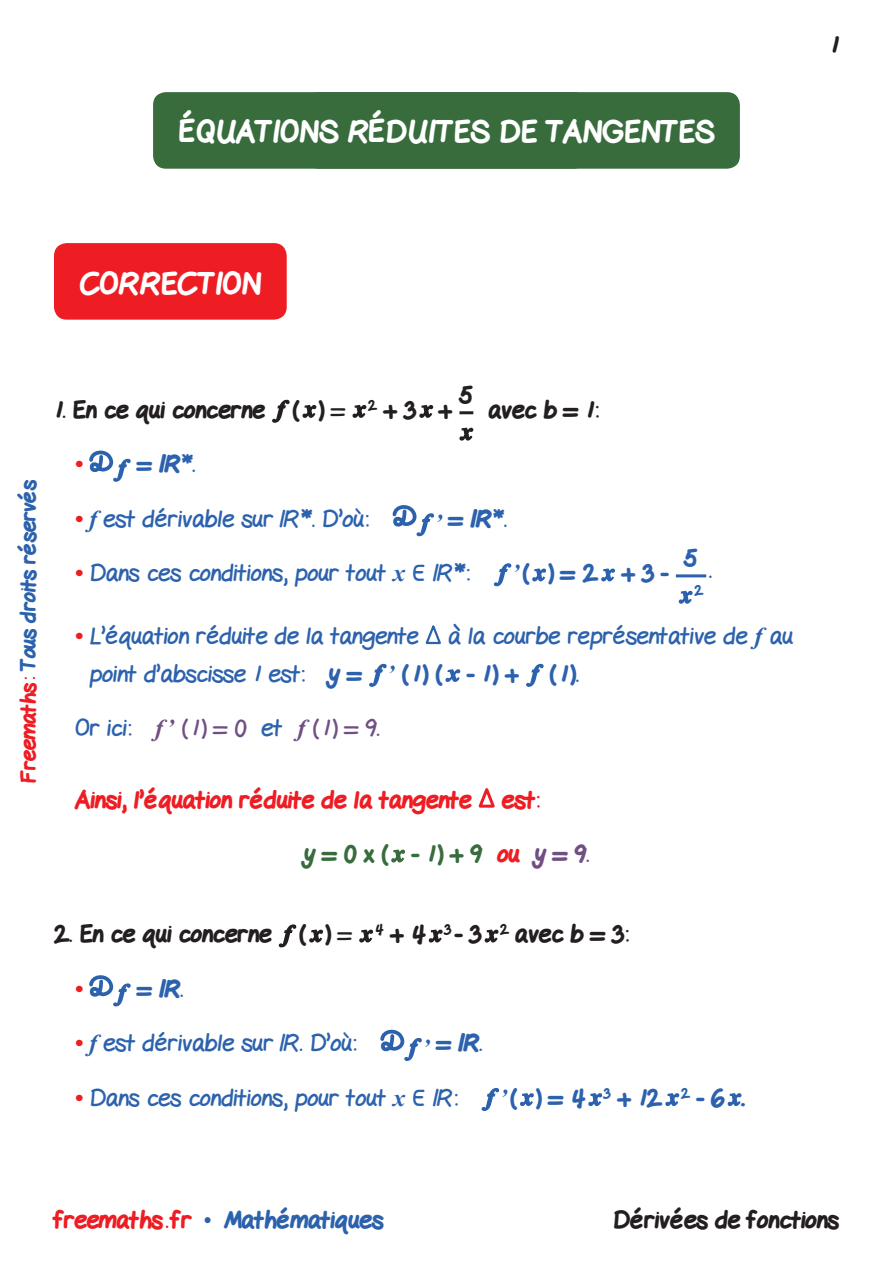
<style>
.page{position:relative;width:893px;height:1263px;background:#fff}
.page>*{position:absolute;margin:0;border:0;box-sizing:border-box;transform-origin:0 0}
.t1{font:800 30px "Gel Pen";color:#fff}
.t2{font:24px/37.5px "Gel Pen";color:#2c62ad}
.t3{font:800 24px "Gel Pen";color:#231f20}
.t4{font:800 24px "Gel Pen";color:#2c62ad}
.t5{font:800 24px "Gel Pen";color:#ee1d23}
.t6{font:24px "Gel Pen";color:#704f83}
.t7{font:800 24px "Gel Pen";color:#386c3d}
.t8{font:800 21px "Gel Pen";letter-spacing:-.01em;color:#2c62ad}
.t9{font:800 13.95px "Gel Pen";color:#2c62ad}
.s1{color:#ee1d23}
.s2{font-weight:400}
.s3{font-family:"Times New Roman";font-weight:700;color:#ee1d23}
.s4{font-family:"Times New Roman";font-weight:700;font-style:italic}
.s5{font-weight:800}
.s6{color:#2c62ad}
.s7{color:#704f83}
.s8{font-family:"Times New Roman";font-weight:400}
</style>
<div class="page">
<div style="left:54px;top:243px;width:233px;height:77px;background:#ee1d23;border-radius:13px"></div>
<svg style="left:272px;top:399px;width:18px;height:24px"></svg>
<svg style="left:302px;top:404px;width:15px;height:14px"></svg>
<svg style="left:352px;top:404px;width:15px;height:14px"></svg>
<svg style="left:419px;top:404px;width:15px;height:14px"></svg>
<hr style="left:459px;top:411px;width:14px;height:3px;background:#231f20">
<svg style="left:459px;top:427px;width:15px;height:14px"></svg>
<svg style="left:89px;top:450px;width:42px;height:32px"></svg>
<svg style="left:392px;top:505px;width:42px;height:32px"></svg>
<svg style="left:493px;top:563px;width:19px;height:24px"></svg>
<svg style="left:532px;top:568px;width:15px;height:14px"></svg>
<svg style="left:601px;top:568px;width:14px;height:14px"></svg>
<hr style="left:676px;top:574px;width:30px;height:3px;background:#2c62ad">
<svg style="left:678px;top:590px;width:15px;height:14px"></svg>
<svg style="left:425px;top:625px;width:16px;height:20px"></svg>
<svg style="left:369px;top:663px;width:18px;height:24px"></svg>
<svg style="left:445px;top:669px;width:16px;height:13px"></svg>
<svg style="left:526px;top:663px;width:18px;height:24px"></svg>
<svg style="left:478px;top:788px;width:17px;height:20px"></svg>
<svg style="left:391px;top:849px;width:15px;height:14px"></svg>
<svg style="left:278px;top:924px;width:19px;height:24px"></svg>
<svg style="left:309px;top:929px;width:14px;height:14px"></svg>
<svg style="left:359px;top:929px;width:15px;height:14px"></svg>
<svg style="left:428px;top:929px;width:15px;height:14px"></svg>
<svg style="left:484px;top:929px;width:15px;height:14px"></svg>
<svg style="left:89px;top:975px;width:42px;height:32px"></svg>
<svg style="left:380px;top:1029px;width:42px;height:32px"></svg>
<svg style="left:481px;top:1088px;width:19px;height:23px"></svg>
<svg style="left:520px;top:1093px;width:14px;height:14px"></svg>
<svg style="left:588px;top:1093px;width:15px;height:14px"></svg>
<svg style="left:665px;top:1093px;width:15px;height:14px"></svg>
<svg style="left:727px;top:1093px;width:15px;height:13px"></svg>
<div style="left:153px;top:92px;width:587px;height:77px;background:#386c3d;border-radius:13px"></div>
<p class="t1" style="left:179px;top:109px;width:537px">ÉQUATIONS RÉDUITES DE TANGENTES</p>
<p class="t1" style="left:406px;top:109px;width:83px">TITRE</p>
<p class="t3" style="left:830px;top:26px;width:10px">1</p>
<p class="t1" style="left:80px;top:260px;width:183px">CORRECTION</p>
<p class="t8" style="left:12px;top:783px;width:305px;rotate:-90deg"><span class="s1">Freemaths:</span> Tous droits réservés</p>
<p class="t3" style="left:460px;top:376px;width:14px">5</p>
<p class="t3" style="left:54px;top:391px;width:400px">1. En ce qui concerne ( ) <span class="s2">=</span> <sup>2</sup> + 3 +</p>
<p class="t3" style="left:488px;top:391px;width:112px">avec b = 1:</p>
<p class="t4" style="left:75px;top:445px;width:121px"><span class="s3">•</span> = ¨<span class="s2">*.</span></p>
<p class="t2" style="left:75px;top:497px;width:295px"><span class="s3">•</span> <span class="s4">f</span> est dérivable sur ¨*. D’où:</p>
<p class="t4" style="left:434px;top:500px;width:74px"><span class="s4">’</span> = ¨<span class="s2">*.</span></p>
<p class="t2" style="left:75px;top:552px;width:396px"><span class="s3">•</span> Dans ces conditions, pour tout <span class="s4">x</span> ı ¨*:</p>
<p class="t4" style="left:511px;top:554px;width:159px"><span class="s4">’</span>( ) = 2 + 3 -</p>
<p class="t4" style="left:685px;top:539px;width:14px">5</p>
<p class="t9" style="left:694px;top:580px;width:10px">2</p>
<p class="t2" style="left:709px;top:549px;width:4px">.</p>
<p class="t2" style="left:89px;top:615px;width:705px;text-indent:-14px"><span class="s3">•</span> L’équation réduite de la tangente à la courbe représentative de <span class="s4">f</span> au point d’abscisse 1 est: <span class="s5">y =</span> <span class="s4">’</span> <span class="s5">(1) ( - 1) +</span></p>
<p class="t4" style="left:550px;top:655px;width:30px">(1).</p>
<p class="t6" style="left:75px;top:708px;width:305px"><span class="s6">Or ici:</span> <span class="s4">f’</span> (1) = 0 <span class="s6">et</span> <span class="s4">f</span> (1) = 9.</p>
<p class="t5" style="left:75px;top:781px;width:398px">Ainsi, l’équation réduite de la tangente</p>
<p class="t5" style="left:502px;top:781px;width:39px">est:</p>
<p class="t7" style="left:304px;top:835px;width:286px">y = 0 x ( - 1) + 9 <span class="s1">ou</span> <span class="s7">y = 9.</span></p>
<p class="t3" style="left:54px;top:915px;width:576px">2. En ce qui concerne ( ) <span class="s2">=</span> <sup>4</sup> + 4 <sup>3</sup> - 3 <sup>2</sup> avec b = 3:</p>
<p class="t4" style="left:75px;top:970px;width:109px"><span class="s3">•</span> = ¨<span class="s2">.</span></p>
<p class="t2" style="left:75px;top:1022px;width:283px"><span class="s3">•</span> <span class="s4">f</span> est dérivable sur ¨. D’où:</p>
<p class="t4" style="left:422px;top:1024px;width:62px"><span class="s4">’</span> = ¨<span class="s2">.</span></p>
<p class="t2" style="left:75px;top:1076px;width:384px"><span class="s3">•</span> Dans ces conditions, pour tout <span class="s4">x</span> ı ¨:</p>
<p class="t4" style="left:499px;top:1079px;width:250px"><span class="s4">’</span>() = 4 <sup>3</sup> + 12 <sup>2</sup> - 6<span class="s4">.</span></p>
<p class="t4" style="left:54px;top:1201px;width:331px"><span class="s1">freemaths . fr</span> <span class="s8">•</span> Mathématiques</p>
<p class="t3" style="left:613px;top:1201px;width:228px">Dérivées de fonctions</p>
</div>
